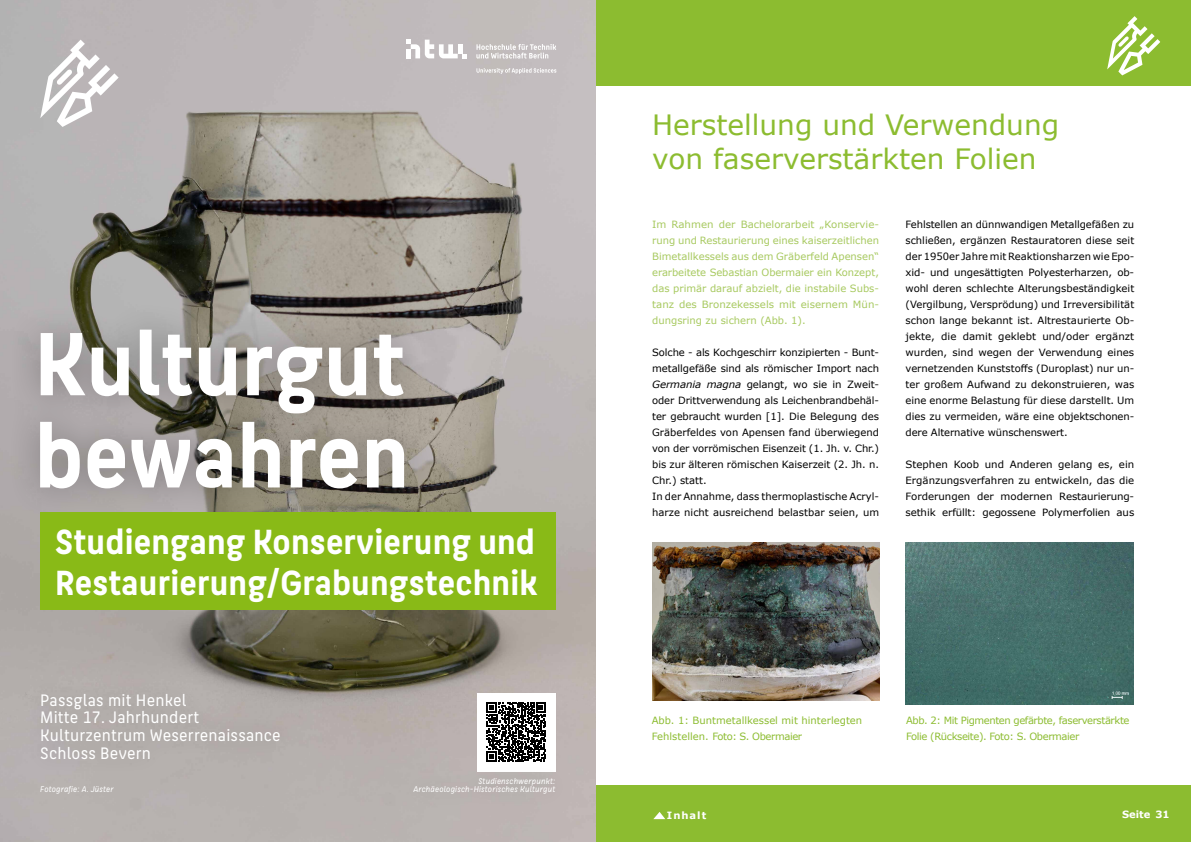
<style>
.page{position:relative;width:1191px;height:842px;background:#fff}
.page>*{position:absolute;margin:0;border:0;box-sizing:border-box;transform-origin:0 0}
.t1{font:700 95.3px/92.2px "HTW Berlin";color:#fff}
.t2{font:700 37.1px/40.6px "HTW Berlin";letter-spacing:.005em;color:#fff}
.t3{font:28px/34px "Verdana";color:#8cbc30}
.t4{font:17.7px/17.7px "HTW Berlin";letter-spacing:.01em;color:#fff}
.t5{font:10px/16px "Verdana";letter-spacing:-.01em;color:#000;text-align:justify}
.t6{font:10px/16px "Verdana";color:#a7c95f;text-align:justify}
.t7{font:10px/16px "Verdana";letter-spacing:-.04em;color:#8cbc30}
.t8{font:10px/16px "Verdana";color:#8cbc30}
.t9{font:700 10px "Verdana";letter-spacing:.05em;color:#fff}
.t10{font:italic 8.8px/8.8px "HTW Berlin";letter-spacing:.01em;color:#fff;text-align:right}
.s1{font-style:italic}
</style>
<div class="page">
<div style="left:595px;top:0;width:596px;height:85px;background:#8cbc30"></div>
<div style="left:595px;top:785px;width:596px;height:57px;background:#8cbc30"></div>
<svg style="left:1107px;top:16px;width:53px;height:59px"></svg>
<svg style="left:653px;top:812px;width:12px;height:7px"></svg>
<img style="left:0;top:0;width:595px;height:842px">
<div style="left:7px;top:299px;width:429px;height:221px;background:#000;opacity:.3"></div>
<div style="left:40px;top:512px;width:515px;height:98px;background:#89ba17"></div>
<div style="left:477px;top:693px;width:78px;height:78px;background:#fff"></div>
<svg style="left:486px;top:702px;width:60px;height:58px"></svg>
<div style="left:397px;top:760px;width:174px;height:51px;background:#000;opacity:.15"></div>
<div style="left:23px;top:677px;width:274px;height:100px;background:#b3adaa"></div>
<svg style="left:40px;top:40px;width:79px;height:87px"></svg>
<svg style="left:476px;top:16px;width:88px;height:59px"></svg>
<svg style="left:406px;top:40px;width:61px;height:18px"></svg>
<img style="left:652px;top:543px;width:227px;height:157px">
<img style="left:905px;top:543px;width:228px;height:161px">
<h1 class="t1" style="left:35px;top:319px;width:376px">Kulturgut bewahren</h1>
<h2 class="t2" style="left:55px;top:522px;width:484px">Studiengang Konservierung und<br>Restaurierung/Grabungstechnik</h2>
<h3 class="t4" style="left:40px;top:691px;width:242px">Passglas mit Henkel<br>Mitte 17. Jahrhundert<br>Kulturzentrum Weserrenaissance<br>Schloss Bevern</h3>
<p class="t10" style="left:40px;top:785px;width:75px">Fotografie: A. Jüster</p>
<p class="t10" style="left:413px;top:776px;width:143px">Studienschwerpunkt:<br>Archäeologisch-Historisches Kulturgut</p>
<h3 class="t3" style="left:652px;top:107px;width:408px">Herstellung und Verwendung von faserverstärkten Folien</h3>
<p class="t6" style="left:652px;top:216px;width:228px">Im Rahmen der Bachelorarbeit „Konservie&shy;rung und Restaurierung eines kaiserzeitlichen Bimetallkessels aus dem Gräberfeld Apensen“ erarbeitete Sebastian Obermaier ein Konzept, das primär darauf abzielt, die instabile Subs&shy;tanz des Bronzekessels mit eisernem Mün&shy;dungsring zu sichern (Abb. 1).</p>
<p class="t5" style="left:652px;top:344px;width:228px;text-align:left">Solche - als Kochgeschirr konzipierten - Bunt&shy;metallgefäße sind als römischer Import nach <span class="s1">Germania magna</span> gelangt, wo sie in Zweit&shy;oder Drittverwendung als Leichenbrandbehäl&shy;ter gebraucht wurden [1]. Die Belegung des Gräberfeldes von Apensen fand überwiegend von der vorrömischen Eisenzeit (1. Jh. v. Chr.) bis zur älteren römischen Kaiserzeit (2. Jh. n.<br>Chr.) statt.<br>In der Annahme, dass thermoplastische Acryl&shy;harze nicht ausreichend belastbar seien, um</p>
<p class="t5" style="left:905px;top:216px;width:230px">Fehlstellen an dünnwandigen Metallgefäßen zu schließen, ergänzen Restauratoren diese seit der 1950er Jahre mit Reaktionsharzen wie Epo&shy;xid- und ungesättigten Polyesterharzen, ob&shy;wohl deren schlechte Alterungsbeständigkeit (Vergilbung, Versprödung) und Irreversibilität schon lange bekannt ist. Altrestaurierte Ob&shy;jekte, die damit geklebt und/oder ergänzt wurden, sind wegen der Verwendung eines vernetzenden Kunststoffs (Duroplast) nur un&shy;ter großem Aufwand zu dekonstruieren, was eine enorme Belastung für diese darstellt. Um dies zu vermeiden, wäre eine objektschonen&shy;dere Alternative wünschenswert.</p>
<p class="t5" style="left:905px;top:456px;width:230px">Stephen Koob und Anderen gelang es, ein Ergänzungsverfahren zu entwickeln, das die Forderungen der modernen Restaurierung&shy;sethik erfüllt: gegossene Polymerfolien aus</p>
<p class="t8" style="left:652px;top:712px;width:212px">Abb. 1: Buntmetallkessel mit hinterlegten<br>Fehlstellen. Foto: S. Obermaier</p>
<p class="t7" style="left:906px;top:712px;width:225px">Abb. 2: Mit Pigmenten gefärbte, faserverstärkte<br>Folie (Rückseite). Foto: S. Obermaier</p>
<p class="t9" style="left:667px;top:808px;width:41px">Inhalt</p>
<p class="t9" style="left:1122px;top:807px;width:49px">Seite 31</p>
</div>
